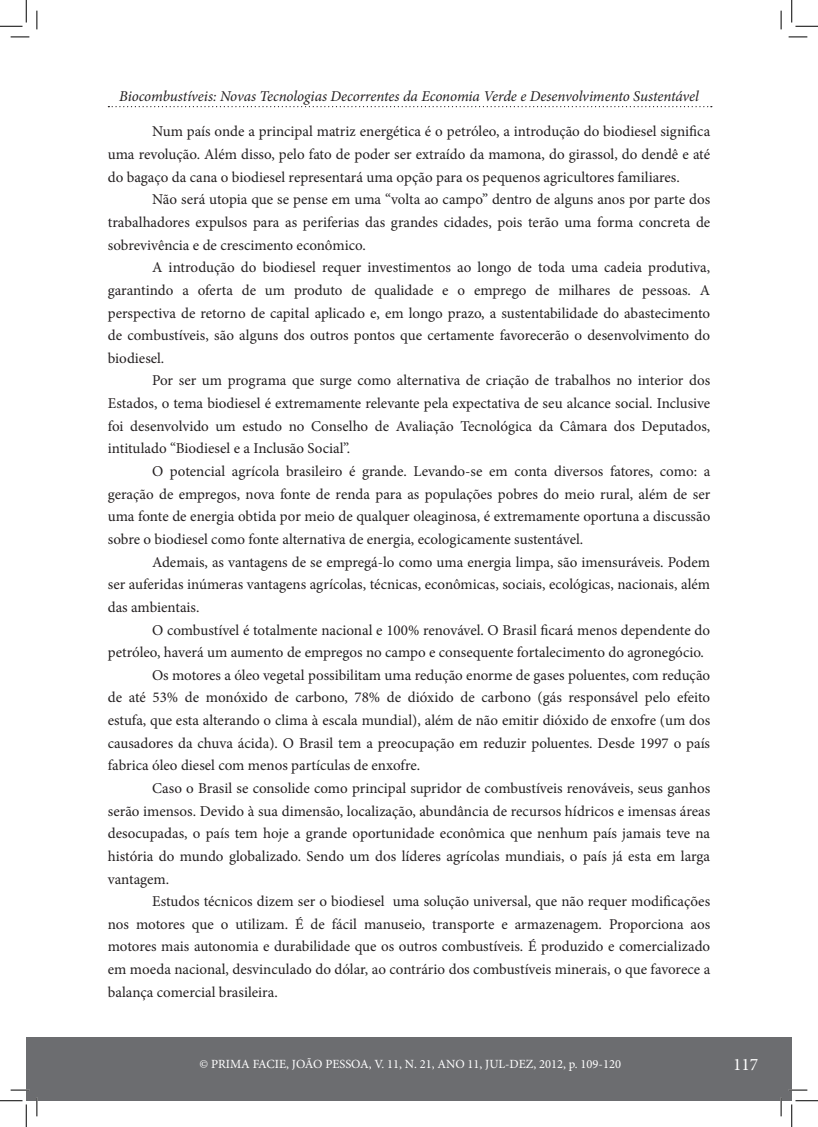
<style>
.page{position:relative;width:818px;height:1127px;background:#fff}
.page>*{position:absolute;margin:0;border:0;box-sizing:border-box;transform-origin:0 0}
.t1{font:17.5px "Minion Pro";color:#fff}
.t2{font:15px/22.6px "Minion Pro";color:#231f20;text-align:justify}
.t3{font:italic 15px "Minion Pro";letter-spacing:-.005em;color:#231f20}
.t4{font:12.5px "Minion Pro";color:#fff}
</style>
<div class="page">
<div style="left:37px;top:1036px;width:755px;height:64px;background:#6c6d70"></div>
<div style="left:26px;top:1036px;width:11px;height:64px;background:#6c6d70"></div>
<svg style="left:108px;top:106px;width:604px;height:1px"></svg>
<svg style="left:11px;top:36px;width:18px;height:2px"></svg>
<svg style="left:788px;top:36px;width:19px;height:2px"></svg>
<svg style="left:11px;top:1089px;width:18px;height:1px"></svg>
<svg style="left:788px;top:1089px;width:19px;height:1px"></svg>
<svg style="left:36px;top:11px;width:2px;height:18px"></svg>
<svg style="left:36px;top:1097px;width:2px;height:18px"></svg>
<svg style="left:780px;top:11px;width:2px;height:18px"></svg>
<svg style="left:780px;top:1097px;width:2px;height:18px"></svg>
<svg style="left:0;top:0;width:27px;height:27px"></svg>
<svg style="left:0;top:1100px;width:27px;height:26px"></svg>
<svg style="left:791px;top:0;width:27px;height:27px"></svg>
<svg style="left:791px;top:1100px;width:27px;height:26px"></svg>
<p class="t3" style="left:119px;top:86px;width:581px">Biocombustíveis: Novas Tecnologias Decorrentes da Economia Verde e Desenvolvimento Sustentável</p>
<p class="t2" style="left:108px;top:120px;width:604px;text-indent:44px">Num país onde a principal matriz energética é o petróleo, a introdução do biodiesel significa uma revolução. Além disso, pelo fato de poder ser extraído da mamona, do girassol, do dendê e até do bagaço da cana o biodiesel representará uma opção para os pequenos agricultores familiares.</p>
<p class="t2" style="left:108px;top:188px;width:604px;text-indent:44px">Não será utopia que se pense em uma “volta ao campo” dentro de alguns anos por parte dos trabalhadores expulsos para as periferias das grandes cidades, pois terão uma forma concreta de sobrevivência e de crescimento econômico.</p>
<p class="t2" style="left:108px;top:256px;width:604px;text-indent:44px">A introdução do biodiesel requer investimentos ao longo de toda uma cadeia produtiva, garantindo a oferta de um produto de qualidade e o emprego de milhares de pessoas. A perspectiva de retorno de capital aplicado e, em longo prazo, a sustentabilidade do abastecimento de combustíveis, são alguns dos outros pontos que certamente favorecerão o desenvolvimento do biodiesel.</p>
<p class="t2" style="left:108px;top:369px;width:604px;text-indent:44px">Por ser um programa que surge como alternativa de criação de trabalhos no interior dos Estados, o tema biodiesel é extremamente relevante pela expectativa de seu alcance social. Inclusive foi desenvolvido um estudo no Conselho de Avaliação Tecnológica da Câmara dos Deputados, intitulado “Biodiesel e a Inclusão Social”.</p>
<p class="t2" style="left:108px;top:460px;width:604px;text-indent:44px">O potencial agrícola brasileiro é grande. Levando-se em conta diversos fatores, como: a geração de empregos, nova fonte de renda para as populações pobres do meio rural, além de ser uma fonte de energia obtida por meio de qualquer oleaginosa, é extremamente oportuna a discussão sobre o biodiesel como fonte alternativa de energia, ecologicamente sustentável.</p>
<p class="t2" style="left:108px;top:550px;width:604px;text-indent:44px">Ademais, as vantagens de se empregá-lo como uma energia limpa, são imensuráveis. Podem ser auferidas inúmeras vantagens agrícolas, técnicas, econômicas, sociais, ecológicas, nacionais, além das ambientais.</p>
<p class="t2" style="left:152px;top:618px;width:559px">O combustível é totalmente nacional e 100% renovável. O Brasil ficará menos dependente do</p>
<p class="t2" style="left:108px;top:641px;width:598px">petróleo, haverá um aumento de empregos no campo e consequente fortalecimento do agronegócio.</p>
<p class="t2" style="left:152px;top:663px;width:560px">Os motores a óleo vegetal possibilitam uma redução enorme de gases poluentes, com redução</p>
<p class="t2" style="left:108px;top:686px;width:604px">de até 53% de monóxido de carbono, 78% de dióxido de carbono (gás responsável pelo efeito</p>
<p class="t2" style="left:108px;top:708px;width:604px">estufa, que esta alterando o clima à escala mundial), além de não emitir dióxido de enxofre (um dos</p>
<p class="t2" style="left:108px;top:731px;width:604px">causadores da chuva ácida). O Brasil tem a preocupação em reduzir poluentes. Desde 1997 o país</p>
<p class="t2" style="left:108px;top:754px;width:314px">fabrica óleo diesel com menos partículas de enxofre.</p>
<p class="t2" style="left:152px;top:776px;width:560px">Caso o Brasil se consolide como principal supridor de combustíveis renováveis, seus ganhos</p>
<p class="t2" style="left:108px;top:799px;width:604px">serão imensos. Devido à sua dimensão, localização, abundância de recursos hídricos e imensas áreas</p>
<p class="t2" style="left:108px;top:822px;width:604px">desocupadas, o país tem hoje a grande oportunidade econômica que nenhum país jamais teve na</p>
<p class="t2" style="left:108px;top:844px;width:604px">história do mundo globalizado. Sendo um dos líderes agrícolas mundiais, o país já esta em larga</p>
<p class="t2" style="left:108px;top:867px;width:63px">vantagem.</p>
<p class="t2" style="left:152px;top:889px;width:560px">Estudos técnicos dizem ser o biodiesel uma solução universal, que não requer modificações</p>
<p class="t2" style="left:108px;top:912px;width:604px">nos motores que o utilizam. É de fácil manuseio, transporte e armazenagem. Proporciona aos</p>
<p class="t2" style="left:108px;top:935px;width:604px">motores mais autonomia e durabilidade que os outros combustíveis. É produzido e comercializado</p>
<p class="t2" style="left:108px;top:957px;width:604px">em moeda nacional, desvinculado do dólar, ao contrário dos combustíveis minerais, o que favorece a</p>
<p class="t2" style="left:108px;top:980px;width:172px">balança comercial brasileira.</p>
<p class="t4" style="left:199px;top:1055px;width:423px">© PRIMA FACIE, JOÃO PESSOA, V. 11, N. 21, ANO 11, JUL-DEZ, 2012, p. 109-120</p>
<p class="t1" style="left:733px;top:1052px;width:27px">117</p>
</div>
